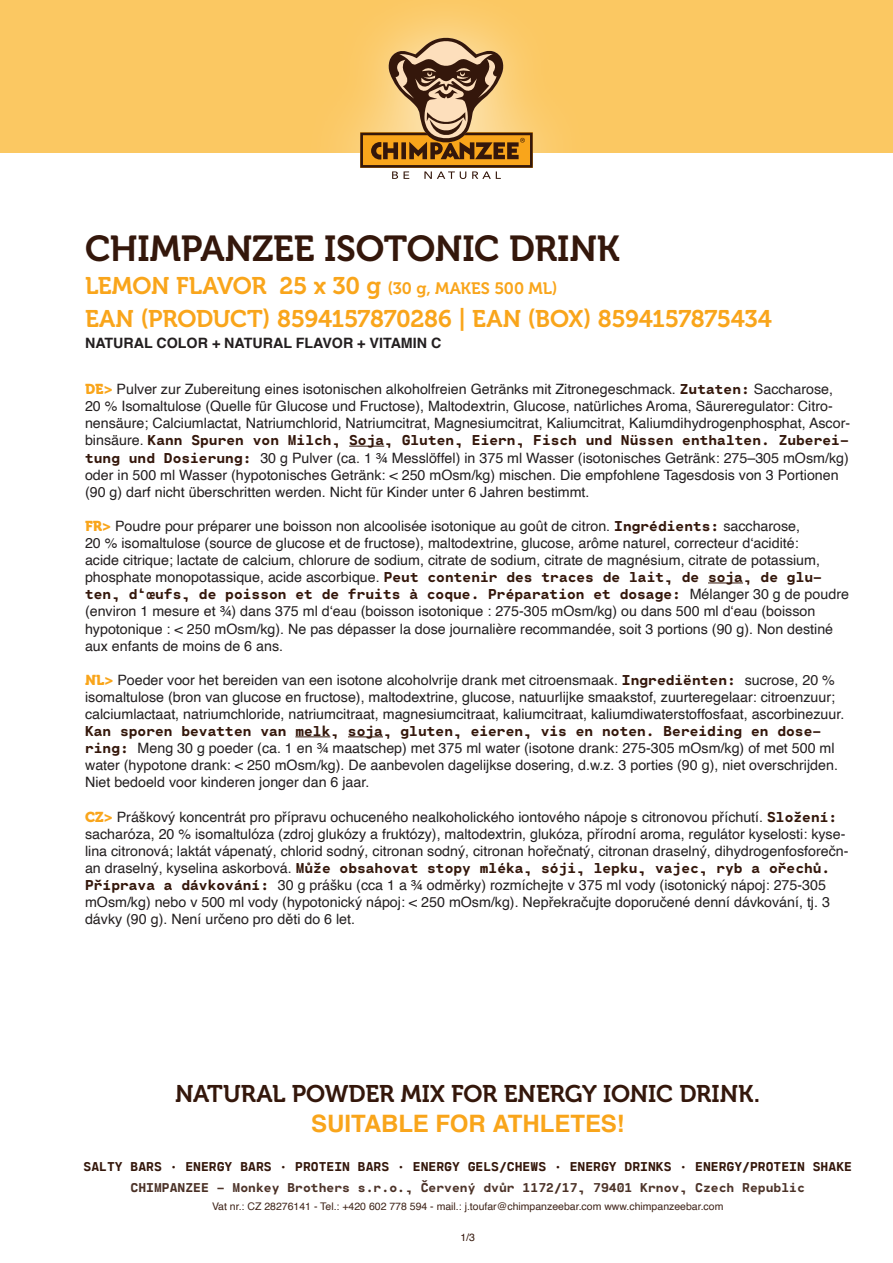
<style>
.page{position:relative;width:893px;height:1263px;background:#fff}
.page>*{position:absolute;margin:0;border:0;box-sizing:border-box;transform-origin:0 0}
.t1{font:36px "Museo 700";letter-spacing:-.01em;color:#34170b}
.t2{font:24px "Museo 700";letter-spacing:-.015em;color:#f9a51b}
.t3{font:24px "Museo 700";letter-spacing:-.005em;color:#34170b}
.t4{font:700 24px "Helvetica";letter-spacing:-.005em;color:#f9a51b}
.Copy{font:14.25px/17.1px "Helvetica";color:#231f20}
.Copy-2{font:700 14.25px "Helvetica";color:#231f20}
.t5{font:800 12.75px "Cartograph Mono CF";color:#34170b}
.t6{font:10.5px "Helvetica";color:#34170b}
.s1{font-size:16.5px}
.s2{font-family:"Museo 900";color:#f9a51b}
.s3{font-family:"Cartograph Mono CF";font-weight:800;color:#34170b}
</style>
<div class="page">
<div style="left:0;top:0;width:893px;height:153px;background:#fbc862"></div>
<div style="left:302px;top:0;width:289px;height:234px;background:#fff;opacity:.6"></div>
<svg style="left:360px;top:37px;width:173px;height:142px"></svg>
<hr style="left:349px;top:446px;width:35px;height:1px;background:#34170b">
<hr style="left:708px;top:583px;width:35px;height:1px;background:#34170b">
<hr style="left:295px;top:737px;width:35px;height:1px;background:#34170b">
<hr style="left:348px;top:737px;width:35px;height:1px;background:#34170b">
<h1 class="t1" style="left:85px;top:228px;width:536px">CHIMPANZEE ISOTONIC DRINK</h1>
<h2 class="t2" style="left:85px;top:272px;width:474px">LEMON FLAVOR 25 x 30 g <span class="s1">(30 g, MAKES 500 ML)</span></h2>
<h2 class="t2" style="left:85px;top:305px;width:688px">EAN (PRODUCT) 8594157870286 | EAN (BOX) 8594157875434</h2>
<p class="Copy-2" style="left:85px;top:332px;width:358px">NATURAL COLOR + NATURAL FLAVOR + VITAMIN C</p>
<p class="Copy" style="left:85px;top:381px;width:767px"><span class="s2">DE&gt;</span> Pulver zur Zubereitung eines isotonischen alkoholfreien Getränks mit Zitronegeschmack. <span class="s3">Zutaten:</span> Saccharose, 20 % Isomaltulose (Quelle für Glucose und Fructose), Maltodextrin, Glucose, natürliches Aroma, Säureregulator: Citro&shy;nensäure; Calciumlactat, Natriumchlorid, Natriumcitrat, Magnesiumcitrat, Kaliumcitrat, Kaliumdihydrogenphosphat, Ascor&shy;binsäure. <span class="s3">Kann Spuren von Milch, Soja, Gluten, Eiern, Fisch und Nüssen enthalten. Zuberei&shy;tung und Dosierung:</span> 30 g Pulver (ca. 1 ¾ Messlöffel) in 375 ml Wasser (isotonisches Getränk: 275–305 mOsm/kg) oder in 500 ml Wasser (hypotonisches Getränk: &lt; 250 mOsm/kg) mischen. Die empfohlene Tagesdosis von 3 Portionen (90 g) darf nicht überschritten werden. Nicht für Kinder unter 6 Jahren bestimmt.</p>
<p class="Copy" style="left:85px;top:518px;width:765px"><span class="s2">FR&gt;</span> Poudre pour préparer une boisson non alcoolisée isotonique au goût de citron. <span class="s3">Ingrédients:</span> saccharose,<br>20 % isomaltulose (source de glucose et de fructose), maltodextrine, glucose, arôme naturel, correcteur d‘acidité:<br>acide citrique; lactate de calcium, chlorure de sodium, citrate de sodium, citrate de magnésium, citrate de potassium, phosphate monopotassique, acide ascorbique. <span class="s3">Peut contenir des traces de lait, de soja, de glu&shy;ten, d‘œufs, de poisson et de fruits à coque. Préparation et dosage:</span> Mélanger 30 g de poudre (environ 1 mesure et ¾) dans 375 ml d‘eau (boisson isotonique : 275-305 mOsm/kg) ou dans 500 ml d‘eau (boisson hypotonique : &lt; 250 mOsm/kg). Ne pas dépasser la dose journalière recommandée, soit 3 portions (90 g). Non destiné aux enfants de moins de 6 ans.</p>
<p class="Copy" style="left:85px;top:672px;width:761px"><span class="s2">NL&gt;</span> Poeder voor het bereiden van een isotone alcoholvrije drank met citroensmaak. <span class="s3">Ingrediënten:</span> sucrose, 20 % isomaltulose (bron van glucose en fructose), maltodextrine, glucose, natuurlijke smaakstof, zuurteregelaar: citroenzuur; calciumlactaat, natriumchloride, natriumcitraat, magnesiumcitraat, kaliumcitraat, kaliumdiwaterstoffosfaat, ascorbinezuur.<br><span class="s3">Kan sporen bevatten van melk, soja, gluten, eieren, vis en noten. Bereiding en dose&shy;ring:</span> Meng 30 g poeder (ca. 1 en ¾ maatschep) met 375 ml water (isotone drank: 275-305 mOsm/kg) of met 500 ml water (hypotone drank: &lt; 250 mOsm/kg). De aanbevolen dagelijkse dosering, d.w.z. 3 porties (90 g), niet overschrijden.<br>Niet bedoeld voor kinderen jonger dan 6 jaar.</p>
<p class="Copy" style="left:85px;top:808px;width:765px"><span class="s2">CZ&gt;</span> Práškový koncentrát pro přípravu ochuceného nealkoholického iontového nápoje s citronovou příchutí. <span class="s3">Složení: </span>sacharóza, 20 % isomaltulóza (zdroj glukózy a fruktózy), maltodextrin, glukóza, přírodní aroma, regulátor kyselosti: kyse&shy;lina citronová; laktát vápenatý, chlorid sodný, citronan sodný, citronan hořečnatý, citronan draselný, dihydrogenfosforečn&shy;an draselný, kyselina askorbová. <span class="s3">Může obsahovat stopy mléka, sóji, lepku, vajec, ryb a ořechů.<br>Příprava a dávkování:</span> 30 g prášku (cca 1 a ¾ odměrky) rozmíchejte v 375 ml vody (isotonický nápoj: 275-305 mOsm/kg) nebo v 500 ml vody (hypotonický nápoj: &lt; 250 mOsm/kg). Nepřekračujte doporučené denní dávkování, tj. 3 dávky (90 g). Není určeno pro děti do 6 let.</p>
<h1 class="t3" style="left:175px;top:1081px;width:587px">NATURAL POWDER MIX FOR ENERGY IONIC DRINK.</h1>
<h3 class="t4" style="left:311px;top:1104px;width:315px">SUITABLE FOR ATHLETES!</h3>
<p class="t5" style="left:84px;top:1159px;width:770px">SALTY BARS · ENERGY BARS · PROTEIN BARS · ENERGY GELS/CHEWS · ENERGY DRINKS · ENERGY/PROTEIN SHAKE</p>
<p class="t5" style="left:131px;top:1180px;width:676px">CHIMPANZEE - Monkey Brothers s.r.o., Červený dvůr 1172/17, 79401 Krnov, Czech Republic</p>
<p class="t6" style="left:212px;top:1198px;width:513px">Vat nr.: CZ 28276141 - Tel.: +420 602 778 594 - mail.: j.toufar@chimpanzeebar.com www.chimpanzeebar.com</p>
<p class="t6" style="left:460px;top:1229px;width:16px">1/3</p>
</div>
